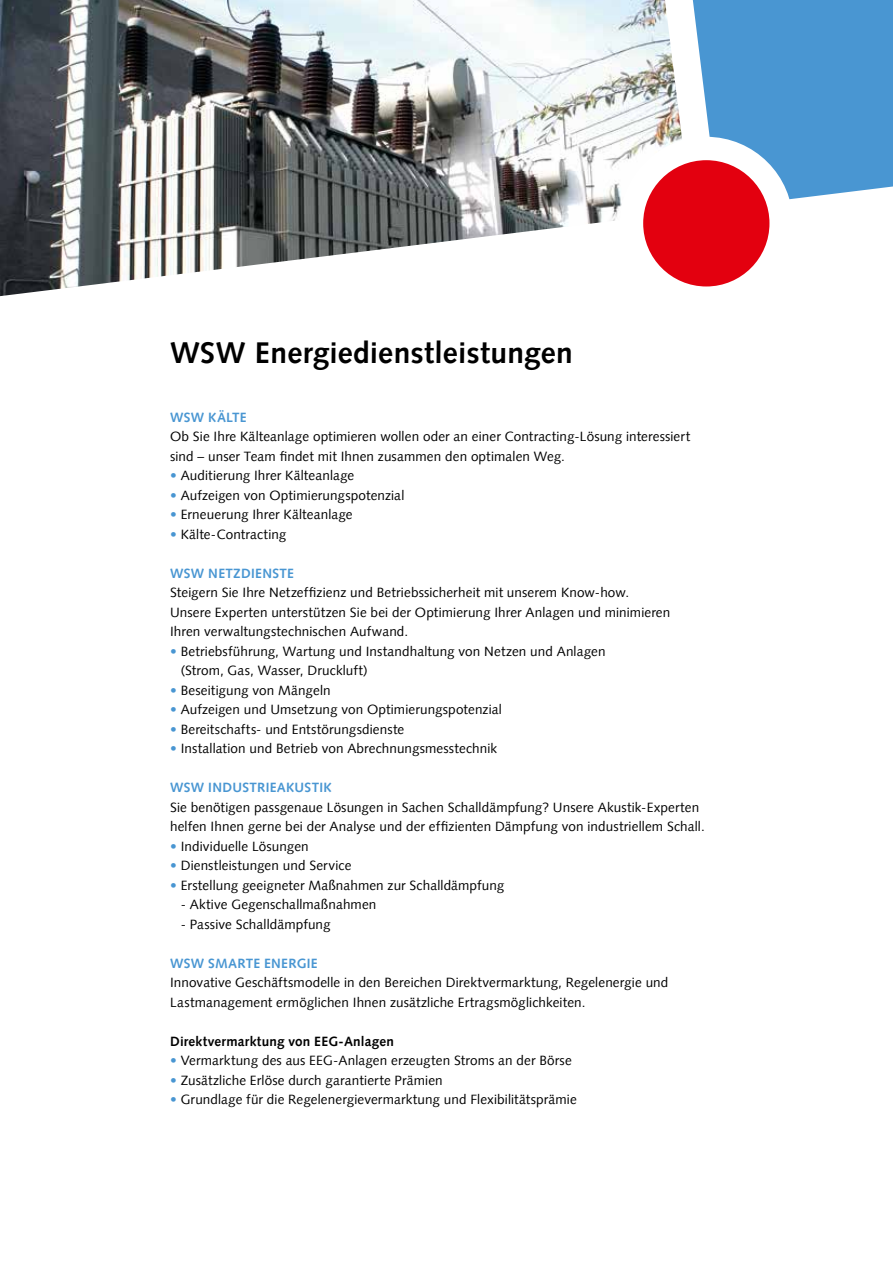
<style>
.page{position:relative;width:893px;height:1263px;background:#fff}
.page>*{position:absolute;margin:0;border:0;box-sizing:border-box;transform-origin:0 0}
.t1{font:700 30px "Syntax Com";letter-spacing:.005em;color:#000}
.t2{font:13.5px/19.5px "Syntax Com";letter-spacing:.01em;color:#000}
.t3{font:700 13.5px "Syntax Com";letter-spacing:.025em;color:#4996d2}
.t4{font:700 13.5px "Syntax Com";letter-spacing:.015em;color:#000}
.s1{color:#4996d2}
</style>
<div class="page">
<img style="left:0;top:0;width:665px;height:186px">
<div style="left:735px;top:0;width:158px;height:186px;background:#4996d2"></div>
<svg style="left:0;top:186px;width:893px;height:111px"></svg>
<svg style="left:665px;top:0;width:70px;height:147px"></svg>
<div style="left:620px;top:137px;width:173px;height:173px;background:#fff;border-radius:50%"></div>
<div style="left:643px;top:160px;width:126px;height:126px;background:#e3000f;border-radius:50%"></div>
<h1 class="t1" style="left:170px;top:335px;width:404px">WSW Energiedienstleistungen</h1>
<p class="t3" style="left:170px;top:409px;width:78px">WSW KÄLTE</p>
<p class="t2" style="left:170px;top:427px;width:522px">Ob Sie Ihre Kälteanlage optimieren wollen oder an einer Contracting-Lösung interessiert sind – unser Team findet mit Ihnen zusammen den optimalen Weg.</p>
<p class="t2" style="left:170px;top:466px;width:186px"><span class="s1">•</span> Auditierung Ihrer Kälteanlage</p>
<p class="t2" style="left:170px;top:485px;width:236px"><span class="s1">•</span> Aufzeigen von Optimierungspotenzial</p>
<p class="t2" style="left:170px;top:505px;width:184px"><span class="s1">•</span> Erneuerung Ihrer Kälteanlage</p>
<p class="t2" style="left:170px;top:524px;width:118px"><span class="s1">•</span> Kälte-Contracting</p>
<p class="t3" style="left:170px;top:565px;width:125px">WSW NETZDIENSTE</p>
<p class="t2" style="left:170px;top:583px;width:502px">Steigern Sie Ihre Netzeffizienz und Betriebssicherheit mit unserem Know-how.<br>Unsere Experten unterstützen Sie bei der Optimierung Ihrer Anlagen und minimieren<br>Ihren verwaltungstechnischen Aufwand.</p>
<p class="t2" style="left:181px;top:641px;width:426px;text-indent:-11px"><span class="s1">•</span> Betriebsführung, Wartung und Instandhaltung von Netzen und Anlagen (Strom, Gas, Wasser, Druckluft)</p>
<p class="t2" style="left:170px;top:680px;width:162px"><span class="s1">•</span> Beseitigung von Mängeln</p>
<p class="t2" style="left:170px;top:700px;width:333px"><span class="s1">•</span> Aufzeigen und Umsetzung von Optimierungspotenzial</p>
<p class="t2" style="left:170px;top:719px;width:236px"><span class="s1">•</span> Bereitschafts- und Entstörungsdienste</p>
<p class="t2" style="left:170px;top:739px;width:329px"><span class="s1">•</span> Installation und Betrieb von Abrechnungsmesstechnik</p>
<p class="t3" style="left:170px;top:779px;width:163px">WSW INDUSTRIEAKUSTIK</p>
<p class="t2" style="left:170px;top:797px;width:536px">Sie benötigen passgenaue Lösungen in Sachen Schalldämpfung? Unsere Akustik-Experten helfen Ihnen gerne bei der Analyse und der effizienten Dämpfung von industriellem Schall.</p>
<p class="t2" style="left:170px;top:836px;width:140px"><span class="s1">•</span> Individuelle Lösungen</p>
<p class="t2" style="left:170px;top:856px;width:183px"><span class="s1">•</span> Dienstleistungen und Service</p>
<p class="t2" style="left:170px;top:875px;width:336px"><span class="s1">•</span> Erstellung geeigneter Maßnahmen zur Schalldämpfung</p>
<p class="t2" style="left:181px;top:895px;width:197px">- Aktive Gegenschallmaßnahmen</p>
<p class="t2" style="left:181px;top:914px;width:151px">- Passive Schalldämpfung</p>
<p class="t3" style="left:170px;top:955px;width:149px">WSW SMARTE ENERGIE</p>
<p class="t2" style="left:170px;top:973px;width:500px">Innovative Geschäftsmodelle in den Bereichen Direktvermarktung, Regelenergie und<br>Lastmanagement ermöglichen Ihnen zusätzliche Ertragsmöglichkeiten.</p>
<p class="t4" style="left:170px;top:1033px;width:225px">Direktvermarktung von EEG-Anlagen</p>
<p class="t2" style="left:170px;top:1051px;width:403px"><span class="s1">•</span> Vermarktung des aus EEG-Anlagen erzeugten Stroms an der Börse</p>
<p class="t2" style="left:170px;top:1070px;width:274px"><span class="s1">•</span> Zusätzliche Erlöse durch garantierte Prämien</p>
<p class="t2" style="left:170px;top:1089px;width:408px"><span class="s1">•</span> Grundlage für die Regelenergievermarktung und Flexibilitätsprämie</p>
</div>
